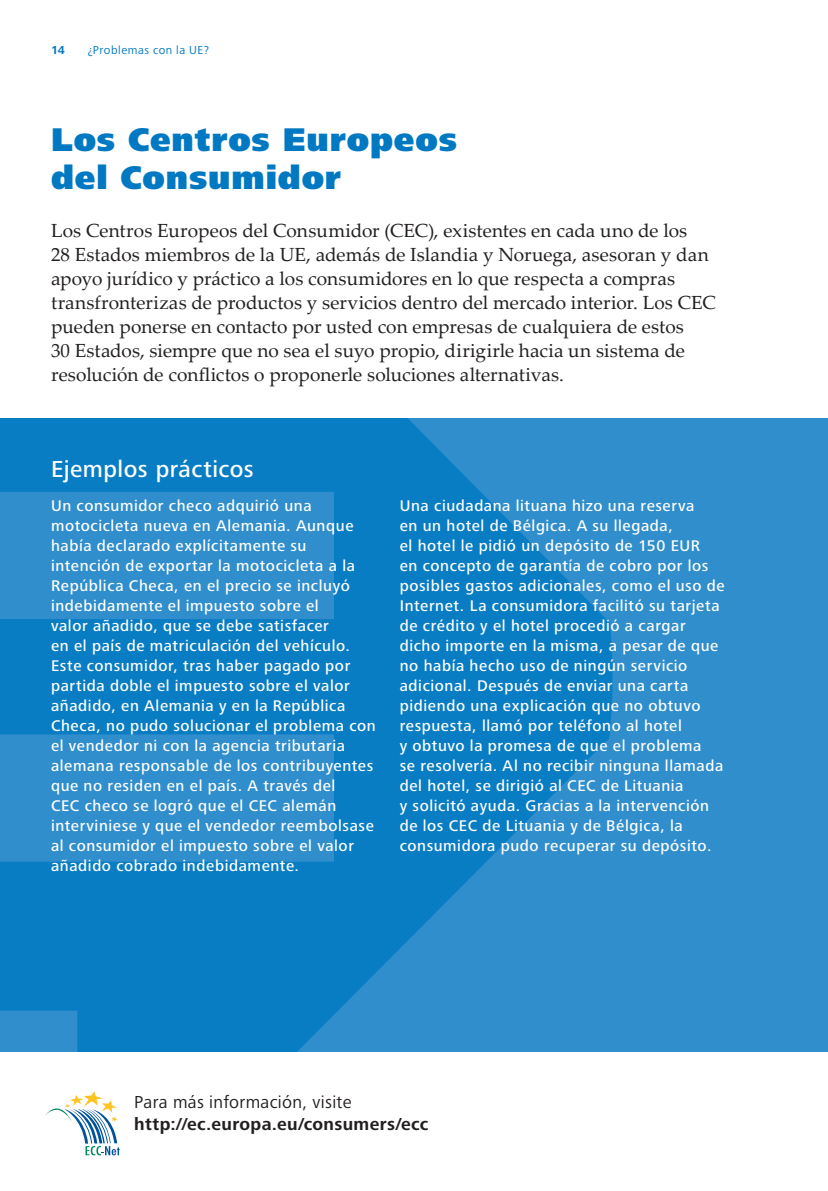
<style>
.page{position:relative;width:828px;height:1191px;background:#fff}
.page>*{position:absolute;margin:0;border:0;box-sizing:border-box;transform-origin:0 0}
.HEading_no1_-_BLUE{font:900 34px/38px "Frutiger Next LTW1 G";letter-spacing:.025em;color:#0079c2}
.case_ex_-_headline{font:500 24px "Frutiger Next LTW1 G";letter-spacing:.02em;color:#fff}
.manchet{font:19px/24px "Palatino Linotype";letter-spacing:.005em;color:#231f20}
.to_find_out_more_txt{font:700 18px/22px "Frutiger Next LTW1 G";letter-spacing:.02em;color:#231f20}
.case_ex_-_white_txt{font:500 16px/20px "Frutiger Next LTW1 G";letter-spacing:.035em;color:#fff}
.t1{font:12px "Frutiger Next LTW1 G";letter-spacing:.05em;color:#0079c2}
.t2{font:700 12px "Frutiger Next LTW1 G";color:#0079c2}
.s1{font-weight:400}
</style>
<div class="page">
<div style="left:0;top:418px;width:828px;height:633px;background:#308ecd"></div>
<svg style="left:0;top:418px;width:612px;height:633px;fill:#097dc4"></svg>
<svg style="left:45px;top:1091px;width:75px;height:64px"></svg>
<p class="t2" style="left:51px;top:43px;width:15px">14</p>
<p class="t1" style="left:88px;top:43px;width:123px">¿Problemas con la UE?</p>
<p class="HEading_no1_-_BLUE" style="left:51px;top:121px;width:407px">Los Centros Europeos del Consumidor</p>
<p class="manchet" style="left:51px;top:217px;width:666px">Los Centros Europeos del Consumidor (CEC), existentes en cada uno de los<br>28 Estados miembros de la UE, además de Islandia y Noruega, asesoran y dan apoyo jurídico y práctico a los consumidores en lo que respecta a compras transfronterizas de productos y servicios dentro del mercado interior. Los CEC pueden ponerse en contacto por usted con empresas de cualquiera de estos<br>30 Estados, siempre que no sea el suyo propio, dirigirle hacia un sistema de resolución de conflictos o proponerle soluciones alternativas.</p>
<p class="case_ex_-_headline" style="left:51px;top:455px;width:204px">Ejemplos prácticos</p>
<p class="case_ex_-_white_txt" style="left:51px;top:496px;width:326px">Un consumidor checo adquirió una motocicleta nueva en Alemania. Aunque había declarado explícitamente su intención de exportar la motocicleta a la República Checa, en el precio se incluyó indebidamente el impuesto sobre el<br>valor añadido, que se debe satisfacer<br>en el país de matriculación del vehículo.<br>Este consumidor, tras haber pagado por partida doble el impuesto sobre el valor añadido, en Alemania y en la República Checa, no pudo solucionar el problema con el vendedor ni con la agencia tributaria alemana responsable de los contribuyentes que no residen en el país. A través del<br>CEC checo se logró que el CEC alemán interviniese y que el vendedor reembolsase al consumidor el impuesto sobre el valor añadido cobrado indebidamente.</p>
<p class="case_ex_-_white_txt" style="left:400px;top:496px;width:326px">Una ciudadana lituana hizo una reserva<br>en un hotel de Bélgica. A su llegada,<br>el hotel le pidió un depósito de 150 EUR<br>en concepto de garantía de cobro por los posibles gastos adicionales, como el uso de Internet. La consumidora facilitó su tarjeta de crédito y el hotel procedió a cargar dicho importe en la misma, a pesar de que no había hecho uso de ningún servicio adicional. Después de enviar una carta pidiendo una explicación que no obtuvo respuesta, llamó por teléfono al hotel<br>y obtuvo la promesa de que el problema<br>se resolvería. Al no recibir ninguna llamada del hotel, se dirigió al CEC de Lituania<br>y solicitó ayuda. Gracias a la intervención de los CEC de Lituania y de Bélgica, la consumidora pudo recuperar su depósito.</p>
<p class="to_find_out_more_txt" style="left:134px;top:1091px;width:296px"><span class="s1">Para más información, visite </span>http://ec.europa.eu/consumers/ecc</p>
</div>
